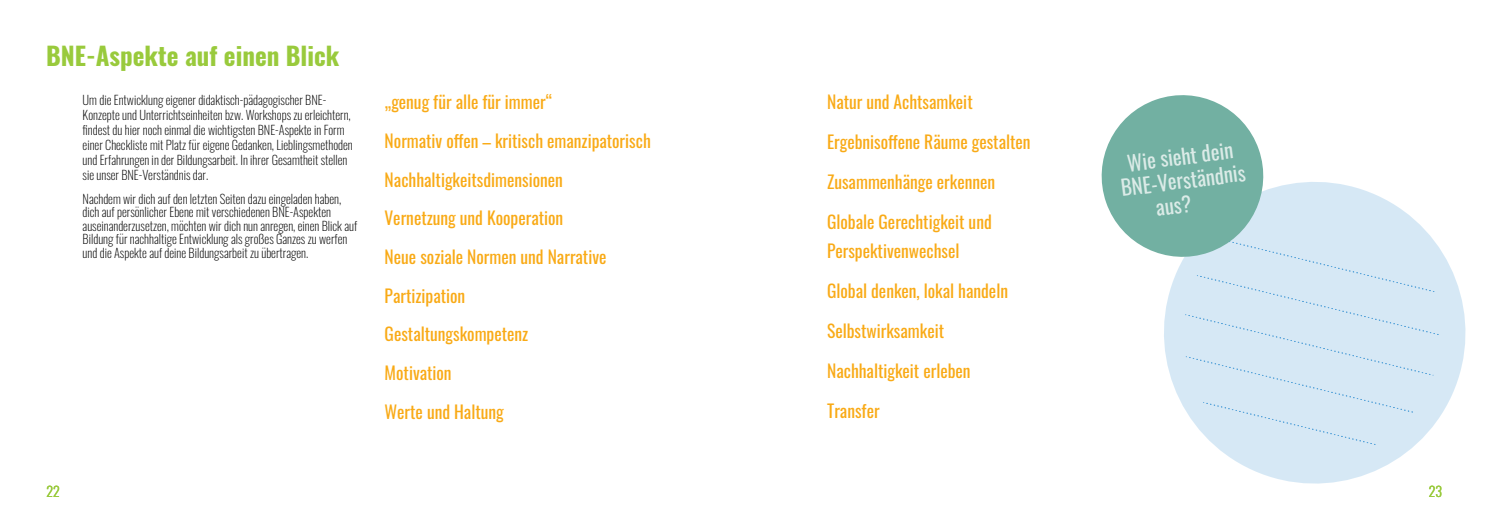
<style>
.page{position:relative;width:1489px;height:525px;background:#fff}
.page>*{position:absolute;margin:0;border:0;box-sizing:border-box;transform-origin:0 0}
.t1{font:700 25px "Oswald";color:#99ca3c}
.t2{font:20.75px "Oswald";color:rgb(255 255 255/.75)}
.t3{font:17.5px/29px "Oswald";color:#f9aa16}
.t4{font:300 13.75px "Oswald";color:#99ca3c}
.t5{font:200 12.5px/15px "Oswald";color:#000}
</style>
<div class="page">
<svg style="left:1164px;top:182px;width:302px;height:302px;fill:#d6e8f5"></svg>
<div style="left:1184px;top:239px;width:257px;height:206px;background:#d6e8f5"></div>
<svg style="left:1101px;top:95px;width:172px;height:172px;fill:#72b0a2"></svg>
<h1 class="t1" style="left:46px;top:33px;width:295px">BNE-Aspekte auf einen Blick</h1>
<p class="t5" style="left:83px;top:91px;width:271px">Um die Entwicklung eigener didaktisch-pädagogischer BNE-Konzepte und Unterrichtseinheiten bzw. Workshops zu erleichtern, findest du hier noch einmal die wichtigsten BNE-Aspekte in Form einer Checkliste mit Platz für eigene Gedanken, Lieblingsmethoden und Erfahrungen in der Bildungsarbeit. In ihrer Gesamtheit stellen sie unser BNE-Verständnis dar.</p>
<p class="t5" style="left:83px;top:191px;width:276px;line-height:13.5px">Nachdem wir dich auf den letzten Seiten dazu eingeladen haben, dich auf persönlicher Ebene mit verschiedenen BNE-Aspekten auseinanderzusetzen, möchten wir dich nun anregen, einen Blick auf Bildung für nachhaltige Entwicklung als großes Ganzes zu werfen und die Aspekte auf deine Bildungsarbeit zu übertragen.</p>
<h3 class="t3" style="left:384px;top:86px;width:169px">„genug für alle für immer“</h3>
<h3 class="t3" style="left:384px;top:124px;width:268px">Normativ offen – kritisch emanzipatorisch</h3>
<h3 class="t3" style="left:384px;top:163px;width:180px">Nachhaltigkeitsdimensionen</h3>
<h3 class="t3" style="left:384px;top:202px;width:180px">Vernetzung und Kooperation</h3>
<h3 class="t3" style="left:384px;top:240px;width:223px">Neue soziale Normen und Narrative</h3>
<h3 class="t3" style="left:384px;top:279px;width:82px">Partizipation</h3>
<h3 class="t3" style="left:384px;top:318px;width:145px">Gestaltungskompetenz</h3>
<h3 class="t3" style="left:384px;top:356px;width:68px">Motivation</h3>
<h3 class="t3" style="left:384px;top:395px;width:121px">Werte und Haltung</h3>
<h3 class="t3" style="left:827px;top:86px;width:147px">Natur und Achtsamkeit</h3>
<h3 class="t3" style="left:827px;top:126px;width:205px">Ergebnisoffene Räume gestalten</h3>
<h3 class="t3" style="left:827px;top:166px;width:169px">Zusammenhänge erkennen</h3>
<h3 class="t3" style="left:827px;top:205px;width:166px">Globale Gerechtigkeit und<br>Perspektivenwechsel</h3>
<h3 class="t3" style="left:827px;top:274px;width:182px">Global denken, lokal handeln</h3>
<h3 class="t3" style="left:827px;top:314px;width:119px">Selbstwirksamkeit</h3>
<h3 class="t3" style="left:827px;top:354px;width:145px">Nachhaltigkeit erleben</h3>
<h3 class="t3" style="left:827px;top:394px;width:54px">Transfer</h3>
<h2 class="t2" style="left:1125px;top:145px;width:108px;rotate:-7deg">Wie sieht dein</h2>
<h2 class="t2" style="left:1118px;top:169px;width:127px;rotate:-7deg">BNE-Verständnis</h2>
<h2 class="t2" style="left:1153px;top:189px;width:37px;rotate:-7deg">aus?</h2>
<p class="t4" style="left:47px;top:478px;width:15px">22</p>
<p class="t4" style="left:1428px;top:478px;width:15px">23</p>
</div>
